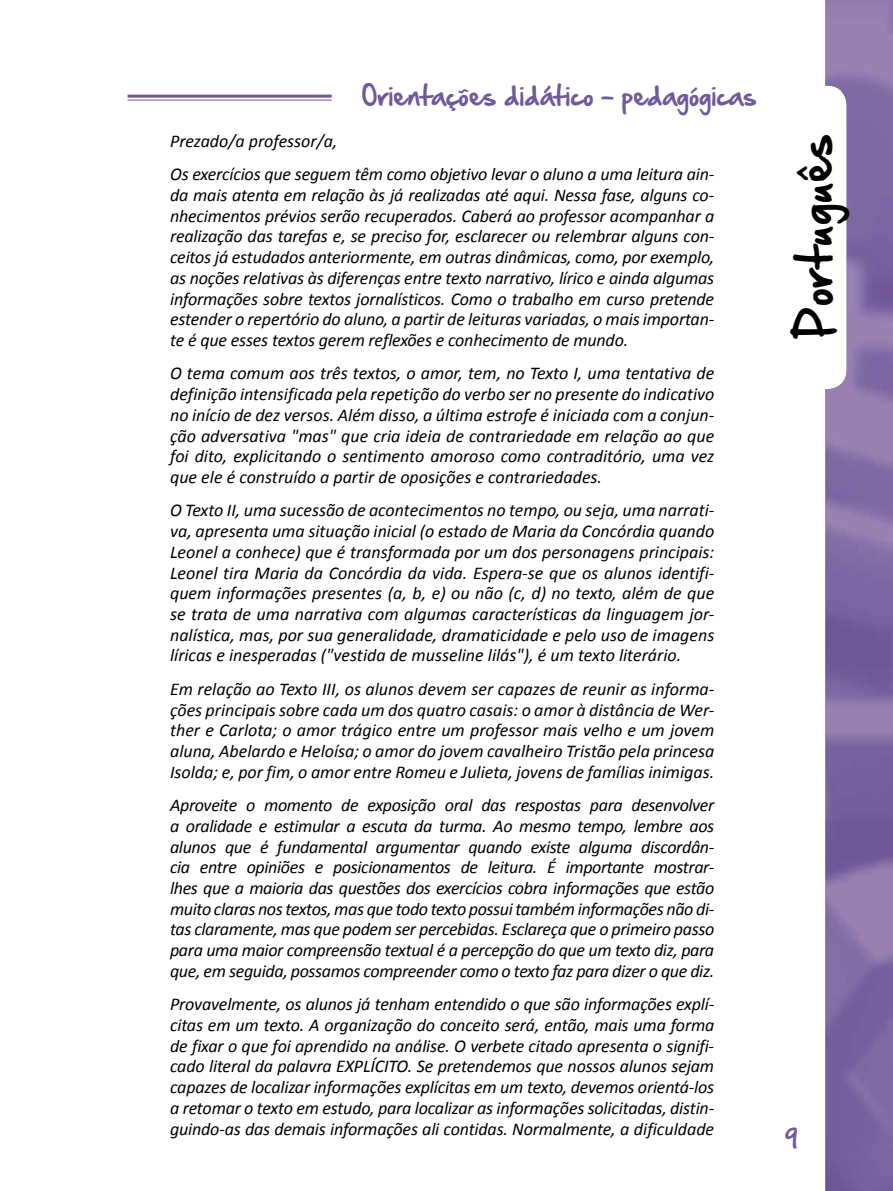
<style>
.page{position:relative;width:893px;height:1191px;background:#fff}
.page>*{position:absolute;margin:0;border:0;box-sizing:border-box;transform-origin:0 0}
.t1{font:42px "Hand Of Sean";letter-spacing:.02em;color:#000}
.t2{font:24px "Hand Of Sean";color:#6f599c}
.t3{font:italic 18px/20.7px "Calibri";letter-spacing:-.01em;color:#000;text-align:justify}
</style>
<div class="page">
<img style="left:825px;top:0;width:68px;height:1191px">
<hr style="left:128px;top:95px;width:204px;height:3px;background:#6f599c">
<hr style="left:128px;top:100px;width:204px;height:1px;background:#6f599c">
<h2 class="t2" style="left:362px;top:74px;width:397px">Orientações didático - pedagógicas</h2>
<p class="t3" style="left:170px;top:123px;width:546px;line-height:33.5px">Prezado/a professor/a,<br>Os exercícios que seguem têm como objetivo levar o aluno a uma leitura ain-</p>
<p class="t3" style="left:170px;top:184px;width:546px">da mais atenta em relação às já realizadas até aqui. Nessa fase, alguns co&shy;nhecimentos prévios serão recuperados. Caberá ao professor acompanhar a realização das tarefas e, se preciso for, esclarecer ou relembrar alguns con&shy;ceitos já estudados anteriormente, em outras dinâmicas, como, por exemplo, as noções relativas às diferenças entre texto narrativo, lírico e ainda algumas informações sobre textos jornalísticos. Como o trabalho em curso pretende estender o repertório do aluno, a partir de leituras variadas, o mais importan&shy;te é que esses textos gerem reflexões e conhecimento de mundo.</p>
<p class="t3" style="left:170px;top:362px;width:546px">O tema comum aos três textos, o amor, tem, no Texto I, uma tentativa de definição intensificada pela repetição do verbo ser no presente do indicativo no início de dez versos. Além disso, a última estrofe é iniciada com a conjun&shy;ção adversativa "mas" que cria ideia de contrariedade em relação ao que foi dito, explicitando o sentimento amoroso como contraditório, uma vez que ele é construído a partir de oposições e contrariedades.</p>
<p class="t3" style="left:170px;top:499px;width:546px">O Texto II, uma sucessão de acontecimentos no tempo, ou seja, uma narrati&shy;va, apresenta uma situação inicial (o estado de Maria da Concórdia quando Leonel a conhece) que é transformada por um dos personagens principais:<br>Leonel tira Maria da Concórdia da vida. Espera-se que os alunos identifi&shy;quem informações presentes (a, b, e) ou não (c, d) no texto, além de que se trata de uma narrativa com algumas características da linguagem jor&shy;nalística, mas, por sua generalidade, dramaticidade e pelo uso de imagens líricas e inesperadas ("vestida de musseline lilás"), é um texto literário.</p>
<p class="t3" style="left:170px;top:678px;width:546px">Em relação ao Texto III, os alunos devem ser capazes de reunir as informa&shy;ções principais sobre cada um dos quatro casais: o amor à distância de Wer&shy;ther e Carlota; o amor trágico entre um professor mais velho e um jovem aluna, Abelardo e Heloísa; o amor do jovem cavalheiro Tristão pela princesa Isolda; e, por fim, o amor entre Romeu e Julieta, jovens de famílias inimigas.</p>
<p class="t3" style="left:170px;top:794px;width:546px">Aproveite o momento de exposição oral das respostas para desenvolver a oralidade e estimular a escuta da turma. Ao mesmo tempo, lembre aos alunos que é fundamental argumentar quando existe alguma discordân&shy;cia entre opiniões e posicionamentos de leitura. É importante mostrar&shy;lhes que a maioria das questões dos exercícios cobra informações que estão muito claras nos textos, mas que todo texto possui também informações não di&shy;tas claramente, mas que podem ser percebidas. Esclareça que o primeiro passo para uma maior compreensão textual é a percepção do que um texto diz, para que, em seguida, possamos compreender como o texto faz para dizer o que diz.</p>
<p class="t3" style="left:170px;top:993px;width:546px">Provavelmente, os alunos já tenham entendido o que são informações explí&shy;citas em um texto. A organização do conceito será, então, mais uma forma de fixar o que foi aprendido na análise. O verbete citado apresenta o signifi&shy;cado literal da palavra EXPLÍCITO. Se pretendemos que nossos alunos sejam capazes de localizar informações explícitas em um texto, devemos orientá-los a retomar o texto em estudo, para localizar as informações solicitadas, distin&shy;guindo-as das demais informações ali contidas. Normalmente, a dificuldade</p>
<h1 class="t1" style="left:777px;top:340px;width:208px;rotate:-90deg">Português</h1>
<h2 class="t2" style="left:785px;top:1115px;width:14px">9</h2>
</div>
